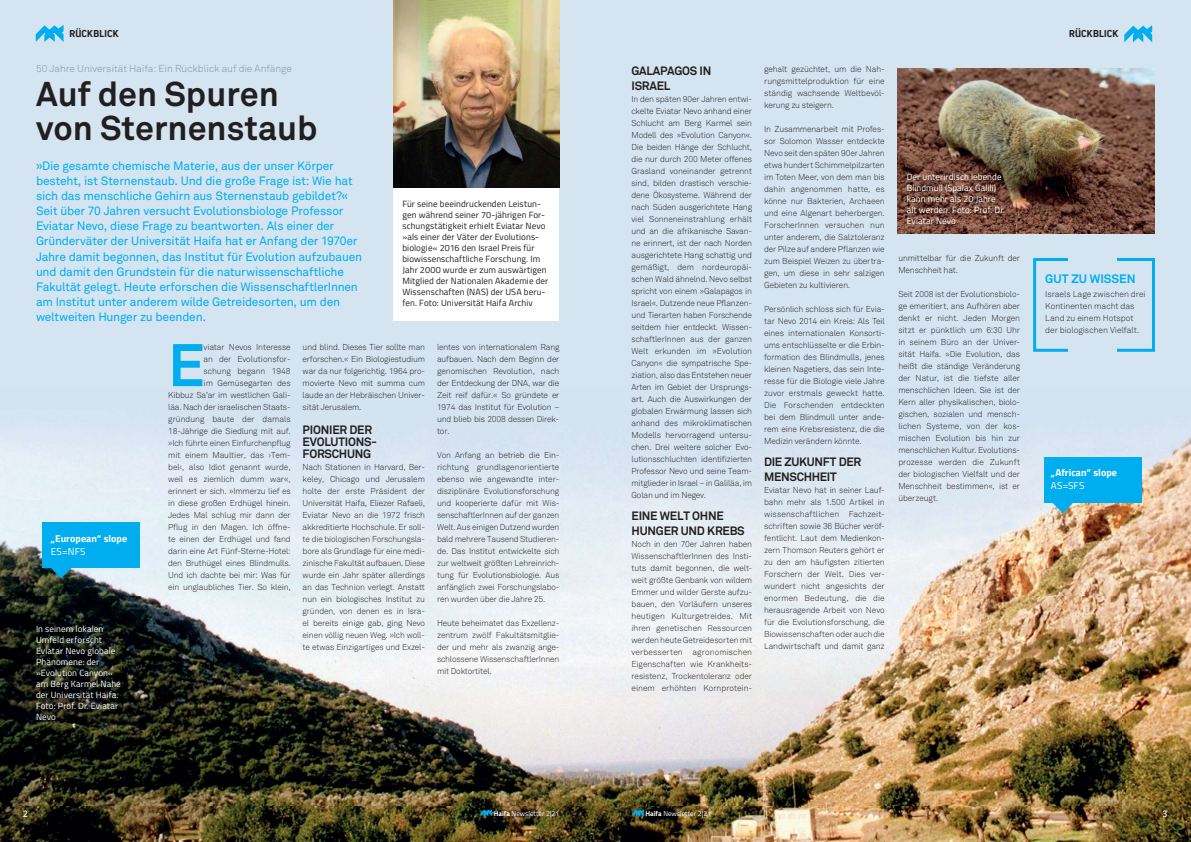
<style>
.page{position:relative;width:1191px;height:842px;background:#d5e4f1}
.page>*{position:absolute;margin:0;border:0;box-sizing:border-box;transform-origin:0 0}
.t1{font:700 59.3px "Akkurat";color:#00aeef}
.t2{font:700 34px/34px "Akkurat";color:#231f20}
.t3{font:700 12.1px "Akkurat";letter-spacing:-.005em;color:#00aeef}
.t4{font:12px/15px "Akkurat";letter-spacing:-.02em;color:#00aeef}
.t5{font:700 12px/15px "Akkurat";letter-spacing:-.02em;color:#231f20}
.t6{font:300 10px "Akkurat";letter-spacing:-.005em;color:#899397}
.t7{font:700 10px "Titillium Web";letter-spacing:.005em;color:#fff}
.t8{font:700 10px "Estandar W03";letter-spacing:.015em;color:#231f20}
.t9{font:10px "Titillium Web";letter-spacing:.015em;color:#fff}
.t10{font:9px/11px "Titillium Web";letter-spacing:.01em;color:#231f20}
.t11{font:9px/11px "Titillium Web";letter-spacing:.01em;color:#fff}
.t12{font:9px "Estandar";color:#fff}
.t13{font:300 8.5px/12px "Akkurat";letter-spacing:-.02em;color:#231f20;text-align:justify}
.t14{font:7px "Titillium Web";color:#fff}
.s1{font-weight:700}
</style>
<div class="page">
<img style="left:0;top:436px;width:1191px;height:406px">
<svg style="left:632px;top:809px;width:12px;height:7px"></svg>
<svg style="left:480px;top:809px;width:12px;height:7px"></svg>
<svg style="left:36px;top:25px;width:28px;height:17px"></svg>
<svg style="left:1124px;top:25px;width:28px;height:17px"></svg>
<img style="left:897px;top:68px;width:258px;height:165px">
<div style="left:394px;top:0;width:165px;height:320px;background:#fff"></div>
<img style="left:393px;top:0;width:166px;height:187px">
<div style="left:42px;top:523px;width:98px;height:45px;background:#00aeef"></div>
<svg style="left:49px;top:568px;width:24px;height:10px"></svg>
<div style="left:1043px;top:458px;width:98px;height:45px;background:#00aeef"></div>
<svg style="left:1051px;top:503px;width:23px;height:10px"></svg>
<div style="left:1033px;top:258px;width:122px;height:94px;border:3px solid #00aeef"></div>
<div style="left:1068px;top:250px;width:49px;height:107px;background:#d5e4f1"></div>
<p class="t8" style="left:69px;top:28px;width:51px">RÜCKBLICK</p>
<p class="t8" style="left:1069px;top:28px;width:51px">RÜCKBLICK</p>
<p class="t6" style="left:36px;top:62px;width:257px">50 Jahre Universität Haifa: Ein Rückblick auf die Anfänge</p>
<h2 class="t2" style="left:36px;top:77px;width:283px">Auf den Spuren von Sternenstaub</h2>
<p class="t4" style="left:36px;top:159px;width:328px">»Die gesamte chemische Materie, aus der unser Körper besteht, ist Sternenstaub. Und die große Frage ist: Wie hat sich das menschliche Gehirn aus Sternenstaub gebildet?« Seit über 70 Jahren versucht Evolutionsbiologe Professor Eviatar Nevo, diese Frage zu beantworten. Als einer der Gründerväter der Universität Haifa hat er Anfang der 1970er Jahre damit begonnen, das Institut für Evolution aufzubauen und damit den Grundstein für die naturwissenschaftliche Fakultät gelegt. Heute erforschen die WissenschaftlerInnen am Institut unter anderem wilde Getreidesorten, um den weltweiten Hunger zu beenden.</p>
<h1 class="t1" style="left:168px;top:328px;width:38px">E</h1>
<p class="t13" style="left:764px;top:63px;width:122px">gehalt gezüchtet, um die Nah&shy;rungsmittelproduktion für eine ständig wachsende Weltbevöl&shy;kerung zu steigern.</p>
<p class="t13" style="left:764px;top:123px;width:122px">In Zusammenarbeit mit Profes&shy;sor Solomon Wasser entdeckte Nevo seit den späten 90er Jahren etwa hundert Schimmelpilzarten im Toten Meer, von dem man bis dahin angenommen hatte, es könne nur Bakterien, Archaeen und eine Algenart beherbergen.<br>ForscherInnen versuchen nun unter anderem, die Salztoleranz der Pilze auf andere Pflanzen wie zum Beispiel Weizen zu übertra&shy;gen, um diese in sehr salzigen Gebieten zu kultivieren.</p>
<p class="t13" style="left:764px;top:303px;width:122px">Persönlich schloss sich für Evia&shy;tar Nevo 2014 ein Kreis: Als Teil eines internationalen Konsorti&shy;ums entschlüsselte er die Erbin&shy;formation des Blindmulls, jenes kleinen Nagetiers, das sein Inte&shy;resse für die Biologie viele Jahre zuvor erstmals geweckt hatte.<br>Die Forschenden entdeckten bei dem Blindmull unter ande&shy;rem eine Krebsresistenz, die die Medizin verändern könnte.</p>
<h3 class="t5" style="left:764px;top:454px;width:99px">DIE ZUKUNFT DER<br>MENSCHHEIT</h3>
<p class="t13" style="left:764px;top:484px;width:122px">Eviatar Nevo hat in seiner Lauf&shy;bahn mehr als 1.500 Artikel in wissenschaftlichen Fachzeit&shy;schriften sowie 36 Bücher veröf&shy;fentlicht. Laut dem Medienkon&shy;zern Thomson Reuters gehört er zu den am häufigsten zitierten Forschern der Welt. Dies ver&shy;wundert nicht angesichts der enormen Bedeutung, die die herausragende Arbeit von Nevo für die Evolutionsforschung, die Biowissenschaften oder auch die Landwirtschaft und damit ganz</p>
<h3 class="t5" style="left:631px;top:63px;width:82px">GALAPAGOS IN<br>ISRAEL</h3>
<p class="t13" style="left:631px;top:93px;width:122px">In den späten 90er Jahren entwi&shy;ckelte Eviatar Nevo anhand einer Schlucht am Berg Karmel sein Modell des »Evolution Canyon«.<br>Die beiden Hänge der Schlucht, die nur durch 200 Meter offenes Grasland voneinander getrennt sind, bilden drastisch verschie&shy;dene Ökosysteme. Während der nach Süden ausgerichtete Hang viel Sonneneinstrahlung erhält und an die afrikanische Savan&shy;ne erinnert, ist der nach Norden ausgerichtete Hang schattig und gemäßigt, dem nordeuropäi&shy;schen Wald ähnelnd. Nevo selbst spricht von einem »Galapagos in Israel«. Dutzende neue Pflanzen&shy;und Tierarten haben Forschende seitdem hier entdeckt. Wissen&shy;schaftlerInnen aus der ganzen Welt erkunden im »Evolution Canyon« die sympatrische Spe&shy;ziation, also das Entstehen neuer Arten im Gebiet der Ursprungs&shy;art. Auch die Auswirkungen der globalen Erwärmung lassen sich anhand des mikroklimatischen Modells hervorragend untersu&shy;chen. Drei weitere solcher Evo&shy;lutionsschluchten identifizierten Professor Nevo und seine Team&shy;mitglieder in Israel – in Galiläa, im Golan und im Negev.</p>
<h3 class="t5" style="left:631px;top:508px;width:115px">EINE WELT OHNE<br>HUNGER UND KREBS</h3>
<p class="t13" style="left:631px;top:538px;width:122px">Noch in den 70er Jahren haben WissenschaftlerInnen des Insti&shy;tuts damit begonnen, die welt&shy;weit größte Genbank von wildem Emmer und wilder Gerste aufzu&shy;bauen, den Vorläufern unseres heutigen Kulturgetreides. Mit ihren genetischen Ressourcen werden heute Getreidesorten mit verbesserten agronomischen Eigenschaften wie Krankheits&shy;resistenz, Trockentoleranz oder einem erhöhten Kornprotein-</p>
<p class="t11" style="left:906px;top:170px;width:100px">Der unterirdisch lebende<br>Blindmull (Spalax Galili) kann mehr als 20 Jahre alt werden. Foto: Prof. Dr.<br>Eviatar Nevo</p>
<p class="t10" style="left:402px;top:198px;width:147px">Für seine beeindruckenden Leistun&shy;gen während seiner 70-jährigen For&shy;schungstätigkeit erhielt Eviatar Nevo »als einer der Väter der Evolutions&shy;biologie« 2016 den Israel Preis für biowissenschaftliche Forschung. Im Jahr 2000 wurde er zum auswärtigen Mitglied der Nationalen Akademie der Wissenschaften (NAS) der USA beru&shy;fen. Foto: Universität Haifa Archiv</p>
<p class="t13" style="left:898px;top:252px;width:123px">unmittelbar für die Zukunft der<br>Menschheit hat.</p>
<p class="t13" style="left:898px;top:288px;width:123px">Seit 2008 ist der Evolutionsbiolo&shy;ge emeritiert, ans Aufhören aber denkt er nicht. Jeden Morgen sitzt er pünktlich um 6:30 Uhr in seinem Büro an der Univer&shy;sität Haifa. »Die Evolution, das heißt die ständige Veränderung der Natur, ist die tiefste aller menschlichen Ideen. Sie ist der Kern aller physikalischen, biolo&shy;gischen, sozialen und mensch&shy;lichen Systeme, von der kos&shy;mischen Evolution bis hin zur menschlichen Kultur. Evolutions&shy;prozesse werden die Zukunft der biologischen Vielfalt und der Menschheit bestimmen«, ist er überzeugt.</p>
<h3 class="t3" style="left:1045px;top:271px;width:92px">GUT ZU WISSEN</h3>
<p class="t13" style="left:1045px;top:288px;width:102px;text-align:left">Israels Lage zwischen drei<br>Kontinenten macht das<br>Land zu einem Hotspot der biologischen Vielfalt.</p>
<p class="t13" style="left:437px;top:341px;width:124px">lentes von internationalem Rang aufbauen. Nach dem Beginn der genomischen Revolution, nach der Entdeckung der DNA, war die Zeit reif dafür.« So gründete er 1974 das Institut für Evolution – und blieb bis 2008 dessen Direk&shy;tor.</p>
<p class="t13" style="left:437px;top:449px;width:124px">Von Anfang an betrieb die Ein&shy;richtung grundlagenorientierte ebenso wie angewandte inter&shy;disziplinäre Evolutionsforschung und kooperierte dafür mit Wis&shy;senschaftlerInnen auf der ganzen Welt. Aus einigen Dutzend wurden bald mehrere Tausend Studieren&shy;de. Das Institut entwickelte sich zur weltweit größten Lehreinrich&shy;tung für Evolutionsbiologie. Aus anfänglich zwei Forschungslabo&shy;ren wurden über die Jahre 25.</p>
<p class="t13" style="left:437px;top:617px;width:124px">Heute beheimatet das Exzellenz&shy;zentrum zwölf Fakultätsmitglie&shy;der und mehr als zwanzig ange&shy;schlossene WissenschaftlerInnen mit Doktortitel.</p>
<p class="t13" style="left:168px;top:341px;width:124px;text-align:right">viatar Nevos Interesse<br>an der Evolutionsfor-<br>schung begann 1948<br>im Gemüsegarten des<br>Kibbuz Sa’ar im westlichen Gali&shy;läa. Nach der israelischen Staats&shy;gründung baute der damals<br>18-Jährige die Siedlung mit auf. »Ich führte einen Einfurchenpflug mit einem Maultier, das ›Tem&shy;bel‹, also Idiot genannt wurde, weil es ziemlich dumm war«, erinnert er sich. »Immerzu lief es in diese großen Erdhügel hinein.<br>Jedes Mal schlug mir dann der<br>Pflug in den Magen. Ich öffne&shy;te einen der Erdhügel und fand darin eine Art Fünf-Sterne-Hotel: den Bruthügel eines Blindmulls.<br>Und ich dachte bei mir: Was für ein unglaubliches Tier. So klein,</p>
<p class="t13" style="left:303px;top:341px;width:124px">und blind. Dieses Tier sollte man erforschen.« Ein Biologiestudium war da nur folgerichtig. 1964 pro&shy;movierte Nevo mit summa cum laude an der Hebräischen Univer&shy;sität Jerusalem.</p>
<h3 class="t5" style="left:303px;top:424px;width:76px;line-height:12px">PIONIER DER<br>EVOLUTIONS-<br>FORSCHUNG</h3>
<p class="t13" style="left:303px;top:461px;width:124px">Nach Stationen in Harvard, Ber&shy;keley, Chicago und Jerusalem holte der erste Präsident der Universität Haifa, Eliezer Rafaeli, Eviatar Nevo an die 1972 frisch akkreditierte Hochschule. Er soll&shy;te die biologischen Forschungsla&shy;bore als Grundlage für eine medi&shy;zinische Fakultät aufbauen. Diese wurde ein Jahr später allerdings an das Technion verlegt. Anstatt nun ein biologisches Institut zu gründen, von denen es in Isra&shy;el bereits einige gab, ging Nevo einen völlig neuen Weg. »Ich woll&shy;te etwas Einzigartiges und Exzel-</p>
<p class="t7" style="left:1050px;top:465px;width:68px">„African“ slope</p>
<p class="t9" style="left:1050px;top:479px;width:35px">AS=SFS</p>
<p class="t7" style="left:51px;top:531px;width:78px">„European“ slope</p>
<p class="t9" style="left:51px;top:544px;width:36px">ES=NFS</p>
<p class="t11" style="left:36px;top:623px;width:86px">In seinem lokalen<br>Umfeld erforscht<br>Eviatar Nevo globale<br>Phänomene: der »Evolution Canyon« am Berg Karmel Nahe der Universität Haifa.<br>Foto: Prof. Dr. Eviatar<br>Nevo</p>
<p class="t12" style="left:23px;top:809px;width:6px">2</p>
<p class="t14" style="left:494px;top:808px;width:67px"><span class="s1">Haifa</span> Newsletter 2|21</p>
<p class="t14" style="left:645px;top:808px;width:67px"><span class="s1">Haifa</span> Newsletter 2|21</p>
<p class="t12" style="left:1162px;top:809px;width:6px">3</p>
</div>
